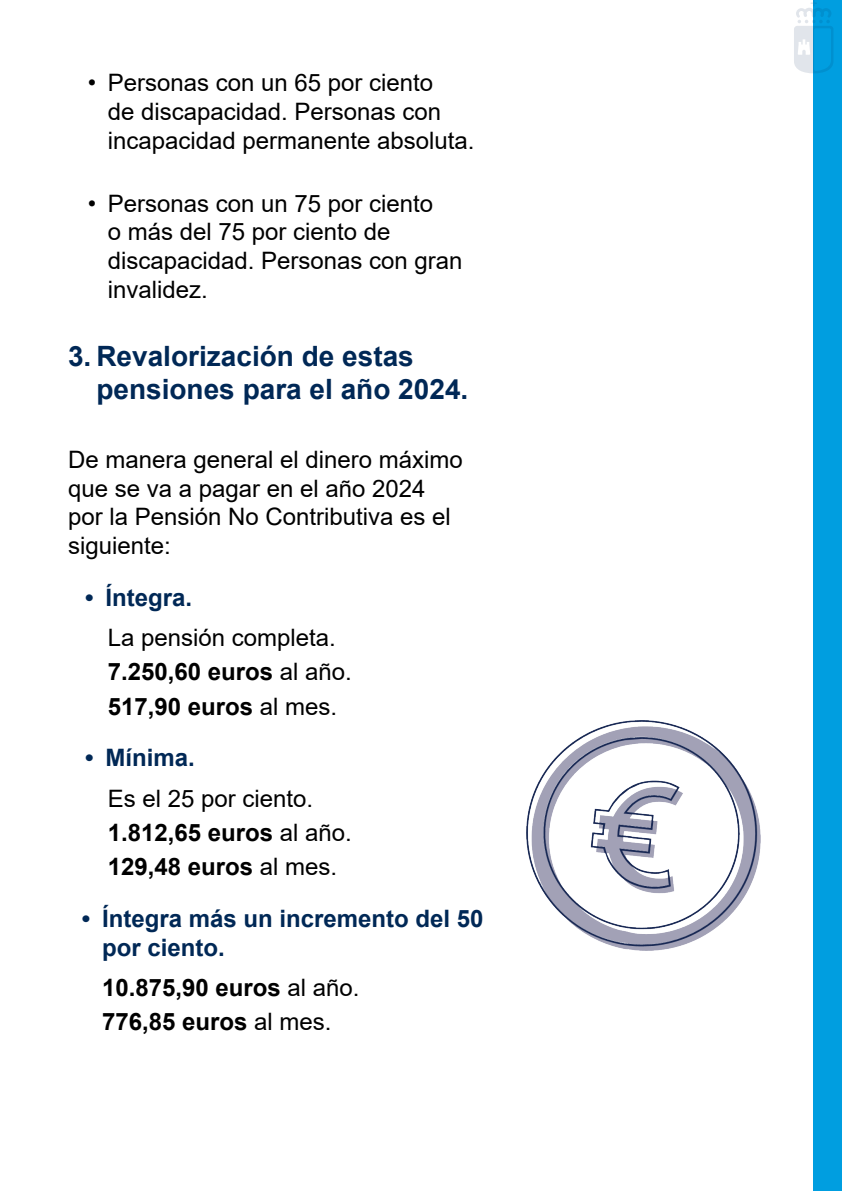
<style>
.page{position:relative;width:842px;height:1191px;background:#fff}
.page>*{position:absolute;margin:0;border:0;box-sizing:border-box;transform-origin:0 0}
.t1{font:700 28px/33.6px "Arial";color:#002856}
.t2{font:24px/28.8px "Arial";color:#000}
.t3{font:700 24px/28.8px "Arial";color:#002856}
.t4{font:700 24px/34.4px "Arial";color:#000}
.s1{font-weight:700}
.s2{font-weight:400}
</style>
<div class="page">
<div style="left:814px;top:0;width:28px;height:1191px;background:#009ee0"></div>
<svg style="left:794px;top:0;width:39px;height:73px"></svg>
<img style="left:526px;top:720px;width:235px;height:230px">
<p class="t2" style="left:108px;top:68px;width:368px;text-indent:-20px">• Personas con un 65 por ciento<br>de discapacidad. Personas con incapacidad permanente absoluta.</p>
<p class="t2" style="left:108px;top:189px;width:356px;text-indent:-20px">• Personas con un 75 por ciento<br>o más del 75 por ciento de discapacidad. Personas con gran invalidez.</p>
<p class="t1" style="left:96px;top:339px;width:373px;text-indent:-28px">3. Revalorización de estas pensiones para el año 2024.</p>
<p class="t2" style="left:68px;top:445px;width:396px">De manera general el dinero máximo que se va a pagar en el año 2024 por la Pensión No Contributiva es el siguiente:</p>
<p class="t3" style="left:85px;top:583px;width:109px">• Íntegra.</p>
<p class="t2" style="left:108px;top:620px;width:246px;line-height:34.4px">La pensión completa.<br><span class="s1">7.250,60 euros</span> al año.<br><span class="s1">517,90 euros</span> al mes.</p>
<p class="t3" style="left:85px;top:744px;width:111px">• Mínima.</p>
<p class="t2" style="left:108px;top:780px;width:246px;line-height:34.4px">Es el 25 por ciento.<br><span class="s1">1.812,65 euros</span> al año.<br><span class="s1">129,48 euros</span> al mes.</p>
<p class="t3" style="left:102px;top:904px;width:383px;text-indent:-20px">• Íntegra más un incremento del 50 por ciento.</p>
<p class="t4" style="left:102px;top:970px;width:259px">10.875,90 euros <span class="s2">al año.<br></span>776,85 euros <span class="s2">al mes.</span></p>
</div>
